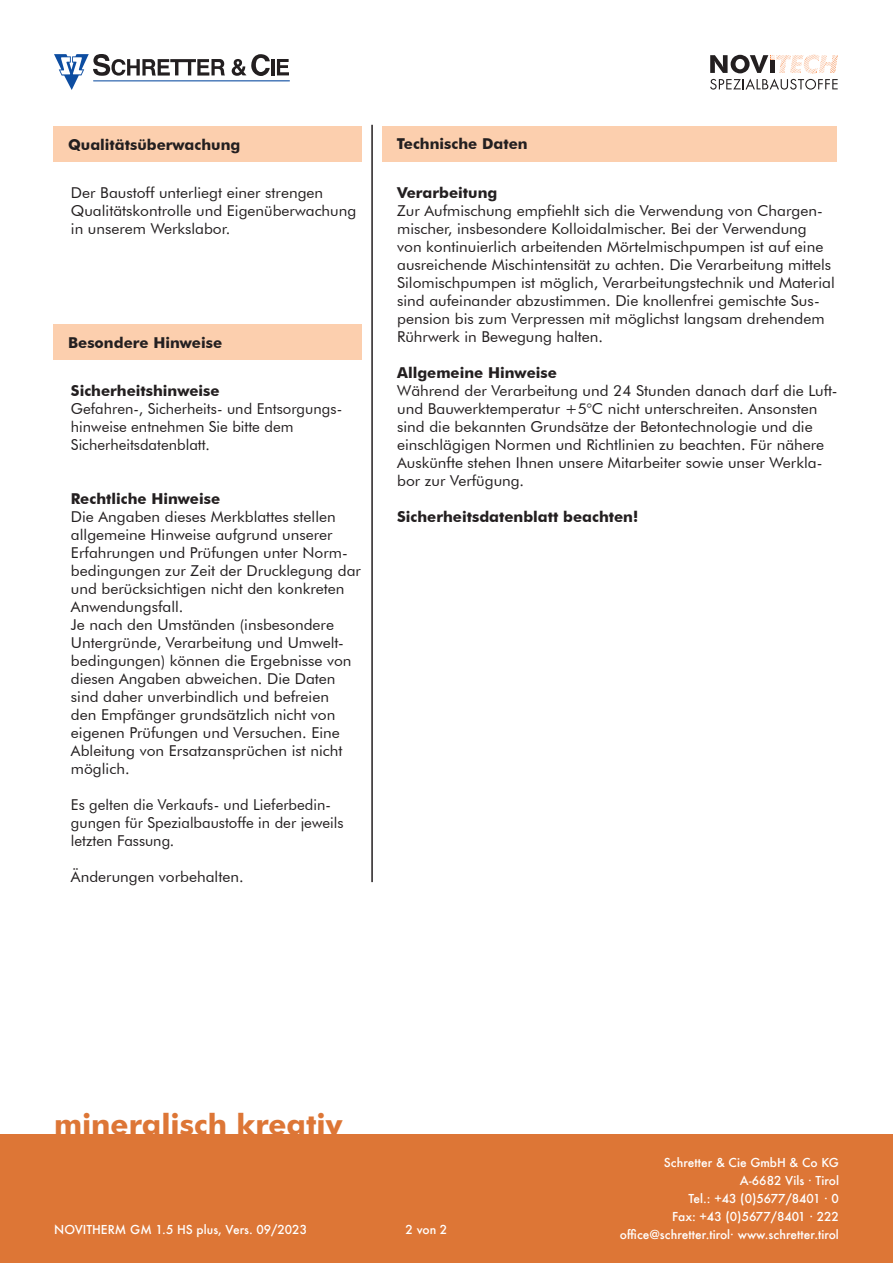
<style>
.page{position:relative;width:893px;height:1263px;background:#fff}
.page>*{position:absolute;margin:0;border:0;box-sizing:border-box;transform-origin:0 0}
.t1{font:700 29.55px "Futura BT";color:#dd7636}
.t2{font:15px/18px "Futura BT";color:#231f20;scale:1.04 1}
.t3{font:15px/18px "Futura BT";color:#231f20}
.t4{font:700 15px "Futura BT";color:#231f20}
.t5{font:500 12px/18px "Futura";color:#fff;text-align:right}
</style>
<div class="page">
<div style="left:0;top:1134px;width:893px;height:129px;background:#dd7636"></div>
<svg style="left:710px;top:54px;width:128px;height:36px"></svg>
<hr style="left:93px;top:80px;width:197px;height:1px;background:#0d4da1">
<hr style="left:271px;top:59px;width:3px;height:16px;background:#231f20">
<svg style="left:277px;top:59px;width:12px;height:16px"></svg>
<svg style="left:54px;top:54px;width:171px;height:36px"></svg>
<svg style="left:232px;top:54px;width:38px;height:22px"></svg>
<div style="left:54px;top:325px;width:308px;height:35px;background:#fccfae"></div>
<div style="left:54px;top:126px;width:308px;height:36px;background:#fccfae"></div>
<div style="left:383px;top:126px;width:454px;height:35px;background:#fccfae"></div>
<hr style="left:371px;top:125px;width:2px;height:757px;background:#231f20">
<p class="t4" style="left:68px;top:135px;width:174px">Qualitätsüberwachung</p>
<p class="t4" style="left:397px;top:135px;width:132px">Technische Daten</p>
<p class="t2" style="left:71px;top:184px;width:276px">Der Baustoff unterliegt einer strengen<br>Qualitätskontrolle und Eigenüberwachung in unserem Werkslabor.</p>
<p class="t4" style="left:68px;top:334px;width:156px">Besondere Hinweise</p>
<p class="t4" style="left:71px;top:382px;width:150px">Sicherheitshinweise</p>
<p class="t3" style="left:71px;top:400px;width:273px">Gefahren-, Sicherheits- und Entsorgungs&shy;hinweise entnehmen Sie bitte dem<br>Sicherheitsdatenblatt.</p>
<p class="t4" style="left:71px;top:490px;width:151px">Rechtliche Hinweise</p>
<p class="t2" style="left:71px;top:508px;width:280px">Die Angaben dieses Merkblattes stellen allgemeine Hinweise aufgrund unserer Erfahrungen und Prüfungen unter Norm&shy;bedingungen zur Zeit der Drucklegung dar und berücksichtigen nicht den konkreten Anwendungsfall.<br>Je nach den Umständen (insbesondere Untergründe, Verarbeitung und Umwelt&shy;bedingungen) können die Ergebnisse von diesen Angaben abweichen. Die Daten sind daher unverbindlich und befreien<br>den Empfänger grundsätzlich nicht von eigenen Prüfungen und Versuchen. Eine Ableitung von Ersatzansprüchen ist nicht möglich.</p>
<p class="t3" style="left:71px;top:796px;width:274px">Es gelten die Verkaufs- und Lieferbedin&shy;gungen für Spezialbaustoffe in der jeweils letzten Fassung.</p>
<p class="t2" style="left:71px;top:868px;width:168px">Änderungen vorbehalten.</p>
<p class="t4" style="left:397px;top:184px;width:102px">Verarbeitung</p>
<p class="t2" style="left:397px;top:202px;width:422px">Zur Aufmischung empfiehlt sich die Verwendung von Chargen&shy;mischer, insbesondere Kolloidalmischer. Bei der Verwendung von kontinuierlich arbeitenden Mörtelmischpumpen ist auf eine ausreichende Mischintensität zu achten. Die Verarbeitung mittels Silomischpumpen ist möglich, Verarbeitungstechnik und Material sind aufeinander abzustimmen. Die knollenfrei gemischte Sus&shy;pension bis zum Verpressen mit möglichst langsam drehendem Rührwerk in Bewegung halten.</p>
<p class="t4" style="left:397px;top:364px;width:161px">Allgemeine Hinweise</p>
<p class="t2" style="left:397px;top:382px;width:425px">Während der Verarbeitung und 24 Stunden danach darf die Luft&shy;und Bauwerktemperatur +5°C nicht unterschreiten. Ansonsten sind die bekannten Grundsätze der Betontechnologie und die einschlägigen Normen und Richtlinien zu beachten. Für nähere Auskünfte stehen Ihnen unsere Mitarbeiter sowie unser Werkla&shy;bor zur Verfügung.</p>
<p class="t4" style="left:397px;top:508px;width:243px">Sicherheitsdatenblatt beachten!</p>
<h1 class="t1" style="left:54px;top:1106px;width:290px">mineralisch kreativ</h1>
<p class="t5" style="left:54px;top:1220px;width:254px">NOVITHERM GM 1.5 HS plus, Vers. 09/2023</p>
<p class="t5" style="left:406px;top:1220px;width:43px">2 von 2</p>
<p class="t5" style="left:620px;top:1153px;width:221px">Schretter &amp; Cie GmbH &amp; Co KG<br>A-6682 Vils · Tirol<br>Tel.: +43 (0)5677/8401 · 0<br>Fax: +43 (0)5677/8401 · 222 office@schretter.tirol· www.schretter.tirol</p>
</div>
